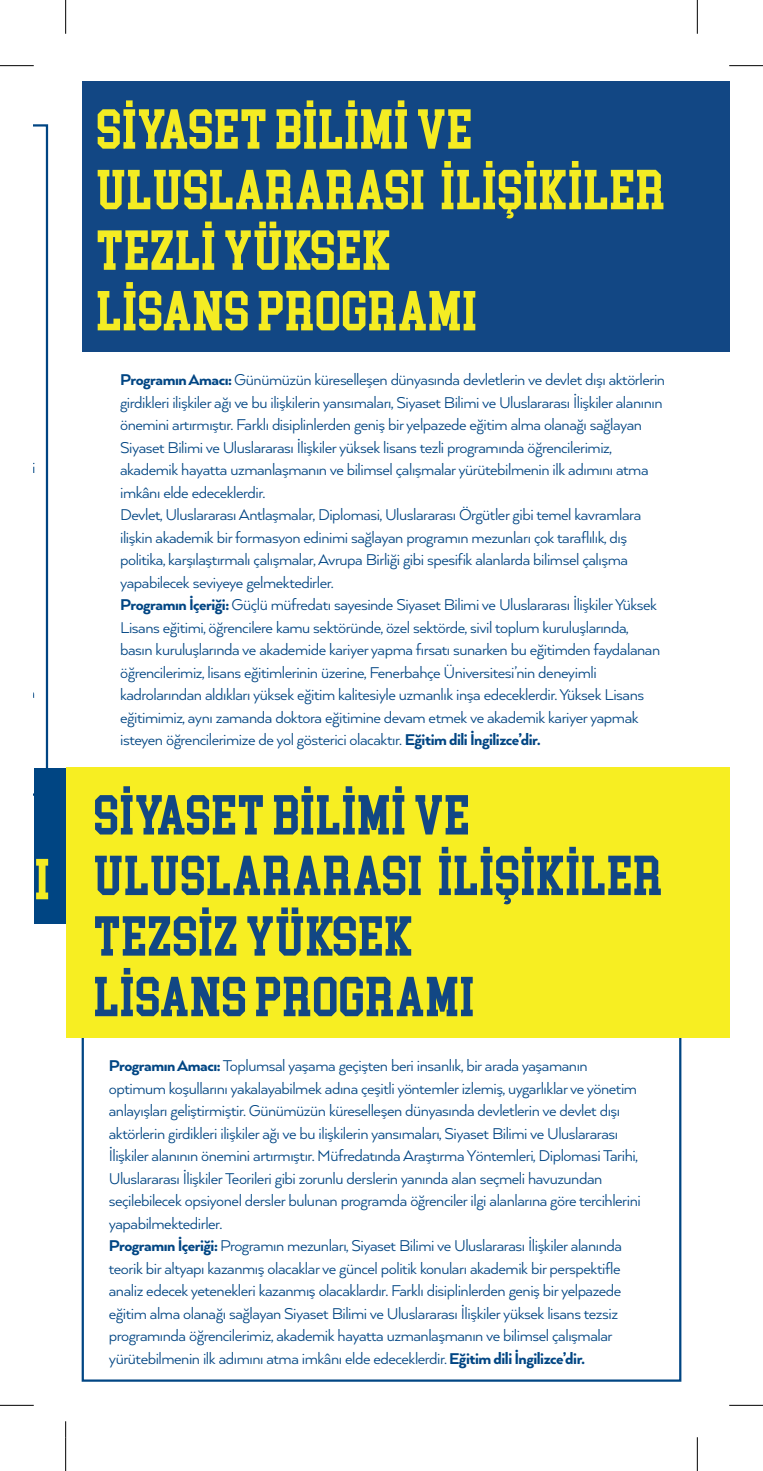
<style>
.page{position:relative;width:763px;height:1471px;background:#fff}
.page>*{position:absolute;margin:0;border:0;box-sizing:border-box;transform-origin:0 0}
.t1{font:51.75px "College Block";color:#f4ec23}
.t2{font:50.4px/60.5px "College Block";color:#124784}
.t3{font:50.4px/60.5px "College Block";color:#f4ec23}
.t4{font:18px/22.5px "Arquitecta";letter-spacing:-.025em;color:#004583}
.s1{font-weight:800}
</style>
<div class="page">
<svg style="left:34px;top:124px;width:14px;height:644px"></svg>
<div style="left:34px;top:768px;width:48px;height:156px;background:#004583"></div>
<svg style="left:65px;top:1421px;width:1px;height:16px"></svg>
<div style="left:66px;top:767px;width:663px;height:270px;background:#f7ee22"></div>
<div style="left:82px;top:82px;width:647px;height:270px;background:#124784"></div>
<hr style="left:0;top:65px;width:34px;height:1px;background:#000">
<hr style="left:729px;top:65px;width:34px;height:1px;background:#000">
<hr style="left:0;top:1405px;width:34px;height:1px;background:#000">
<hr style="left:729px;top:1405px;width:34px;height:1px;background:#000">
<hr style="left:65px;top:0;width:1px;height:34px;background:#000">
<hr style="left:65px;top:1437px;width:1px;height:34px;background:#000">
<hr style="left:697px;top:0;width:1px;height:34px;background:#000">
<hr style="left:697px;top:1437px;width:1px;height:34px;background:#000">
<h1 class="t1" style="left:1px;top:844px;width:52px">MI</h1>
<p class="t3" style="left:98px;top:101px;width:571px">SİYASET BİLİMİ VE<br>ULUSLARARASI İLİŞİKİLER<br>TEZLİ YÜKSEK<br>LİSANS PROGRAMI</p>
<p class="t4" style="left:120px;top:368px;width:546px"><span class="s1">Programın Amacı:</span> Günümüzün küreselleşen dünyasında devletlerin ve devlet dışı aktörlerin girdikleri ilişkiler ağı ve bu ilişkilerin yansımaları, Siyaset Bilimi ve Uluslararası İlişkiler alanının önemini artırmıştır. Farklı disiplinlerden geniş bir yelpazede eğitim alma olanağı sağlayan Siyaset Bilimi ve Uluslararası İlişkiler yüksek lisans tezli programında öğrencilerimiz, akademik hayatta uzmanlaşmanın ve bilimsel çalışmalar yürütebilmenin ilk adımını atma imkânı elde edeceklerdir.</p>
<p class="t4" style="left:120px;top:503px;width:522px">Devlet, Uluslararası Antlaşmalar, Diplomasi, Uluslararası Örgütler gibi temel kavramlara ilişkin akademik bir formasyon edinimi sağlayan programın mezunları çok taraflılık, dış politika, karşılaştırmalı çalışmalar, Avrupa Birliği gibi spesifik alanlarda bilimsel çalışma yapabilecek seviyeye gelmektedirler.</p>
<p class="t4" style="left:120px;top:593px;width:541px"><span class="s1">Programın İçeriği:</span> Güçlü müfredatı sayesinde Siyaset Bilimi ve Uluslararası İlişkiler Yüksek Lisans eğitimi, öğrencilere kamu sektöründe, özel sektörde, sivil toplum kuruluşlarında, basın kuruluşlarında ve akademide kariyer yapma fırsatı sunarken bu eğitimden faydalanan öğrencilerimiz, lisans eğitimlerinin üzerine, Fenerbahçe Üniversitesi’nin deneyimli kadrolarından aldıkları yüksek eğitim kalitesiyle uzmanlık inşa edeceklerdir. Yüksek Lisans eğitimimiz, aynı zamanda doktora eğitimine devam etmek ve akademik kariyer yapmak isteyen öğrencilerimize de yol gösterici olacaktır. <span class="s1">Eğitim dili İngilizce’dir.</span></p>
<h2 class="t2" style="left:95px;top:787px;width:571px">SİYASET BİLİMİ VE<br>ULUSLARARASI İLİŞİKİLER<br>TEZsiz YÜKSEK<br>LİSANS PROGRAMI</h2>
<p class="t4" style="left:109px;top:1054px;width:533px"><span class="s1">Programın Amacı:</span> Toplumsal yaşama geçişten beri insanlık, bir arada yaşamanın optimum koşullarını yakalayabilmek adına çeşitli yöntemler izlemiş, uygarlıklar ve yönetim anlayışları geliştirmiştir. Günümüzün küreselleşen dünyasında devletlerin ve devlet dışı aktörlerin girdikleri ilişkiler ağı ve bu ilişkilerin yansımaları, Siyaset Bilimi ve Uluslararası İlişkiler alanının önemini artırmıştır. Müfredatında Araştırma Yöntemleri, Diplomasi Tarihi, Uluslararası İlişkiler Teorileri gibi zorunlu derslerin yanında alan seçmeli havuzundan seçilebilecek opsiyonel dersler bulunan programda öğrenciler ilgi alanlarına göre tercihlerini yapabilmektedirler.</p>
<p class="t4" style="left:109px;top:1234px;width:515px"><span class="s1">Programın İçeriği:</span> Programın mezunları, Siyaset Bilimi ve Uluslararası İlişkiler alanında teorik bir altyapı kazanmış olacaklar ve güncel politik konuları akademik bir perspektifle analiz edecek yetenekleri kazanmış olacaklardır. Farklı disiplinlerden geniş bir yelpazede eğitim alma olanağı sağlayan Siyaset Bilimi ve Uluslararası İlişkiler yüksek lisans tezsiz programında öğrencilerimiz, akademik hayatta uzmanlaşmanın ve bilimsel çalışmalar yürütebilmenin ilk adımını atma imkânı elde edeceklerdir. <span class="s1">Eğitim dili İngilizce’dir.</span></p>
</div>
